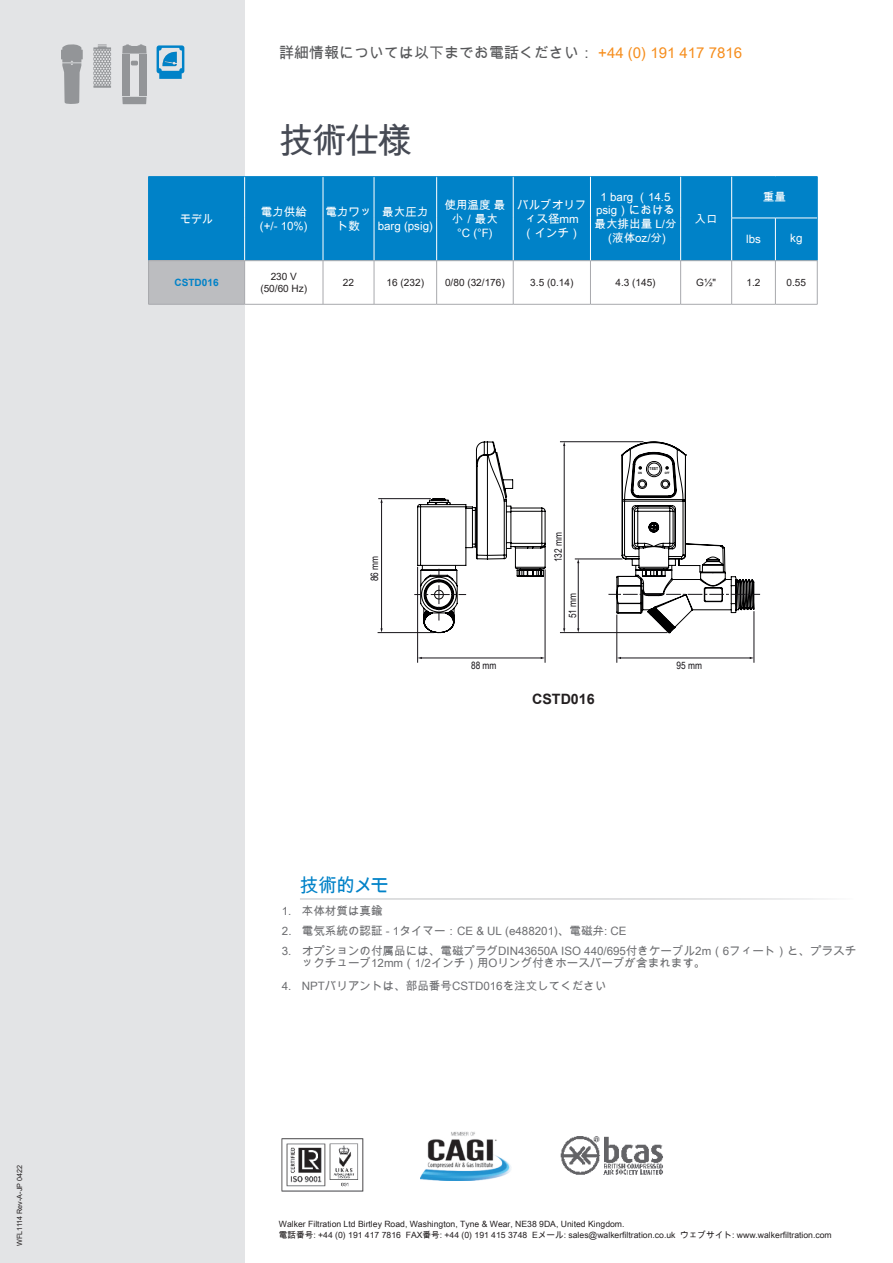
<style>
.page{position:relative;width:893px;height:1263px;background:#fff}
.page>*{position:absolute;margin:0;border:0;box-sizing:border-box;transform-origin:0 0}
.t1{font:34.95px "Arial Unicode MS";color:#464a54}
.t2{font:18.9px "Arial Unicode MS";letter-spacing:-.065em;color:#0082c8}
.t3{font:15px "Arial Unicode MS";color:#57585a}
.t4{font:700 14.25px "Arial";color:#231f20}
.t5{font:11.55px/12.1px "Arial Unicode MS";color:#6d6e71}
.t6{font:11.55px/13.8px "Arial Unicode MS";color:#fff;text-align:center}
.t7{font:11.55px "Arial Unicode MS";color:#fff;scale:.95 1}
.t8{font:10.2px "Arial Narrow";color:#171419}
.t9{font:10.05px/12.1px "Arial";color:#231f20;text-align:center}
.t10{font:700 10.05px "Arial";color:#0082c8}
.t11{font:8.7px/11.2px "Arial Unicode MS";color:#231f20}
.t12{font:7.2px "Arial";color:#231f20}
.t13{font:700 4.05px "Arial Narrow";color:#000001}
.t14{font:700 3px "Arial Narrow";color:#000001}
.s1{color:#f68e1e}
</style>
<div class="page">
<div style="left:0;top:0;width:245px;height:1263px;background:#e3e4e6"></div>
<svg style="left:157px;top:45px;width:27px;height:34px"></svg>
<svg style="left:122px;top:44px;width:25px;height:10px"></svg>
<svg style="left:131px;top:61px;width:7px;height:4px"></svg>
<svg style="left:93px;top:44px;width:18px;height:44px"></svg>
<div style="left:122px;top:55px;width:8px;height:41px;background:#939598"></div>
<svg style="left:122px;top:97px;width:25px;height:7px"></svg>
<div style="left:139px;top:55px;width:8px;height:41px;background:#939598"></div>
<svg style="left:61px;top:44px;width:22px;height:60px"></svg>
<div style="left:149px;top:177px;width:668px;height:83px;background:#0082c8"></div>
<div style="left:149px;top:261px;width:96px;height:43px;background:#bcbdc0"></div>
<svg style="left:245px;top:261px;width:435px;height:43px"></svg>
<hr style="left:244px;top:177px;width:1px;height:41px;background:#fff">
<hr style="left:244px;top:218px;width:1px;height:42px;background:#fff">
<hr style="left:323px;top:177px;width:1px;height:41px;background:#fff">
<hr style="left:374px;top:177px;width:1px;height:41px;background:#fff">
<hr style="left:436px;top:177px;width:1px;height:41px;background:#fff">
<hr style="left:323px;top:218px;width:1px;height:42px;background:#fff">
<hr style="left:374px;top:218px;width:1px;height:42px;background:#fff">
<hr style="left:436px;top:218px;width:1px;height:42px;background:#fff">
<hr style="left:148px;top:176px;width:97px;height:1px;background:#0082c8">
<hr style="left:148px;top:177px;width:1px;height:41px;background:#0082c8">
<hr style="left:245px;top:176px;width:78px;height:1px;background:#0082c8">
<hr style="left:148px;top:218px;width:1px;height:42px;background:#0082c8">
<hr style="left:323px;top:176px;width:51px;height:1px;background:#0082c8">
<hr style="left:374px;top:176px;width:63px;height:1px;background:#0082c8">
<hr style="left:437px;top:176px;width:76px;height:1px;background:#0082c8">
<hr style="left:148px;top:260px;width:97px;height:1px;background:#a8a9ad">
<hr style="left:148px;top:261px;width:1px;height:43px;background:#a8a9ad">
<hr style="left:245px;top:260px;width:78px;height:1px;background:#a8a9ad">
<hr style="left:244px;top:261px;width:1px;height:43px;background:#a8a9ad">
<hr style="left:148px;top:304px;width:97px;height:1px;background:#a8a9ad">
<hr style="left:245px;top:304px;width:78px;height:1px;background:#a8a9ad">
<hr style="left:513px;top:177px;width:1px;height:41px;background:#fff">
<hr style="left:513px;top:218px;width:1px;height:42px;background:#fff">
<hr style="left:513px;top:176px;width:77px;height:1px;background:#0082c8">
<hr style="left:775px;top:218px;width:1px;height:42px;background:#fff">
<hr style="left:817px;top:218px;width:1px;height:42px;background:#0082c8">
<hr style="left:323px;top:260px;width:51px;height:1px;background:#a8a9ad">
<hr style="left:323px;top:261px;width:1px;height:43px;background:#a8a9ad">
<hr style="left:374px;top:260px;width:63px;height:1px;background:#a8a9ad">
<hr style="left:374px;top:261px;width:1px;height:43px;background:#a8a9ad">
<hr style="left:437px;top:260px;width:76px;height:1px;background:#a8a9ad">
<hr style="left:436px;top:261px;width:1px;height:43px;background:#a8a9ad">
<hr style="left:513px;top:260px;width:77px;height:1px;background:#a8a9ad">
<hr style="left:513px;top:261px;width:1px;height:43px;background:#a8a9ad">
<hr style="left:590px;top:261px;width:1px;height:43px;background:#a8a9ad">
<hr style="left:680px;top:261px;width:1px;height:43px;background:#a8a9ad">
<hr style="left:732px;top:260px;width:43px;height:1px;background:#a8a9ad">
<hr style="left:731px;top:261px;width:1px;height:43px;background:#a8a9ad">
<hr style="left:775px;top:260px;width:42px;height:1px;background:#a8a9ad">
<hr style="left:775px;top:261px;width:1px;height:43px;background:#a8a9ad">
<hr style="left:817px;top:261px;width:1px;height:43px;background:#a8a9ad">
<hr style="left:323px;top:304px;width:51px;height:1px;background:#a8a9ad">
<hr style="left:374px;top:304px;width:63px;height:1px;background:#a8a9ad">
<hr style="left:437px;top:304px;width:76px;height:1px;background:#a8a9ad">
<hr style="left:513px;top:304px;width:77px;height:1px;background:#a8a9ad">
<hr style="left:590px;top:304px;width:91px;height:1px;background:#a8a9ad">
<hr style="left:681px;top:304px;width:51px;height:1px;background:#a8a9ad">
<hr style="left:732px;top:304px;width:43px;height:1px;background:#a8a9ad">
<hr style="left:775px;top:304px;width:42px;height:1px;background:#a8a9ad">
<hr style="left:590px;top:176px;width:91px;height:1px;background:#0082c8">
<hr style="left:681px;top:176px;width:51px;height:1px;background:#0082c8">
<hr style="left:590px;top:177px;width:1px;height:41px;background:#fff">
<hr style="left:680px;top:177px;width:1px;height:41px;background:#fff">
<hr style="left:590px;top:218px;width:1px;height:42px;background:#fff">
<hr style="left:680px;top:218px;width:1px;height:42px;background:#fff">
<hr style="left:731px;top:218px;width:1px;height:42px;background:#fff">
<hr style="left:590px;top:260px;width:91px;height:1px;background:#a8a9ad">
<hr style="left:681px;top:260px;width:51px;height:1px;background:#a8a9ad">
<hr style="left:732px;top:176px;width:43px;height:1px;background:#0082c8">
<hr style="left:775px;top:176px;width:42px;height:1px;background:#0082c8">
<hr style="left:817px;top:177px;width:1px;height:41px;background:#0082c8">
<hr style="left:731px;top:177px;width:1px;height:41px;background:#fff">
<hr style="left:731px;top:218px;width:44px;height:1px;background:#fff">
<hr style="left:775px;top:218px;width:42px;height:1px;background:#fff">
<img style="left:281px;top:1138px;width:83px;height:54px">
<img style="left:560px;top:1136px;width:103px;height:39px">
<img style="left:421px;top:1132px;width:90px;height:49px">
<svg style="left:608px;top:442px;width:152px;height:191px"></svg>
<svg style="left:414px;top:442px;width:131px;height:191px"></svg>
<hr style="left:417px;top:567px;width:1px;height:96px;background:#171419">
<hr style="left:545px;top:569px;width:1px;height:94px;background:#171419">
<hr style="left:421px;top:658px;width:120px;height:1px;background:#171419">
<hr style="left:617px;top:615px;width:1px;height:48px;background:#171419">
<hr style="left:754px;top:611px;width:1px;height:52px;background:#171419">
<hr style="left:620px;top:658px;width:130px;height:1px;background:#171419">
<hr style="left:575px;top:559px;width:47px;height:1px;background:#171419">
<hr style="left:560px;top:632px;width:107px;height:1px;background:#171419">
<hr style="left:560px;top:441px;width:83px;height:1px;background:#171419">
<hr style="left:578px;top:562px;width:1px;height:67px;background:#171419">
<hr style="left:378px;top:498px;width:53px;height:1px;background:#171419">
<hr style="left:378px;top:632px;width:56px;height:1px;background:#171419">
<hr style="left:381px;top:502px;width:1px;height:127px;background:#171419">
<hr style="left:564px;top:445px;width:1px;height:184px;background:#171419">
<p class="t12" style="left:17px;top:1246px;width:82px;rotate:-90deg">WFL1114 Rev-A-JP 0422</p>
<h3 class="t3" style="left:279px;top:42px;width:465px">詳細情報については以下までお電話ください： <span class="s1">+44 (0) 191 417 7816</span></h3>
<h1 class="t1" style="left:279px;top:115px;width:135px">技術仕様</h1>
<h3 class="t7" style="left:180px;top:210px;width:36px">モデル</h3>
<h3 class="t6" style="left:260px;top:205px;width:49px;text-align:left">電力供給(+/- 10%)</h3>
<h3 class="t6" style="left:325px;top:205px;width:48px">電力ワット数</h3>
<h3 class="t6" style="left:378px;top:205px;width:57px">最大圧力barg (psig)</h3>
<h3 class="t6" style="left:444px;top:198px;width:62px">使用温度 最小／最大°C (°F)</h3>
<h3 class="t6" style="left:517px;top:198px;width:71px">バルブオリフィス径mm<br>（インチ）</h3>
<h3 class="t6" style="left:594px;top:189px;width:84px">1 barg （14.5 psig）における最大排出量 L/分(液体oz/分)</h3>
<h3 class="t6" style="left:695px;top:212px;width:25px">入口</h3>
<h3 class="t6" style="left:763px;top:190px;width:25px">重量</h3>
<h3 class="t6" style="left:746px;top:232px;width:16px">lbs</h3>
<h3 class="t6" style="left:790px;top:232px;width:14px">kg</h3>
<p class="t10" style="left:175px;top:277px;width:46px">CSTD016</p>
<p class="t9" style="left:260px;top:271px;width:48px">230 V (50/60 Hz)</p>
<p class="t9" style="left:343px;top:277px;width:13px">22</p>
<p class="t9" style="left:387px;top:277px;width:39px">16 (232)</p>
<p class="t9" style="left:445px;top:277px;width:61px">0/80 (32/176)</p>
<p class="t9" style="left:530px;top:277px;width:45px">3.5 (0.14)</p>
<p class="t9" style="left:615px;top:277px;width:42px">4.3 (145)</p>
<p class="t9" style="left:696px;top:277px;width:21px">G½"</p>
<p class="t9" style="left:746px;top:277px;width:15px">1.2</p>
<p class="t9" style="left:786px;top:277px;width:21px">0.55</p>
<p class="t8" style="left:369px;top:581px;width:27px;rotate:-90deg">86 mm</p>
<h2 class="t2" style="left:300px;top:872px;width:91px">技術的メモ</h2>
<p class="t8" style="left:552px;top:562px;width:32px;rotate:-90deg">132 mm</p>
<p class="t8" style="left:567px;top:618px;width:27px;rotate:-90deg">51 mm</p>
<p class="t13" style="left:650px;top:467px;width:10px">TEST</p>
<p class="t14" style="left:638px;top:471px;width:5px">ON</p>
<p class="t14" style="left:665px;top:471px;width:6px">OFF</p>
<p class="t8" style="left:471px;top:659px;width:27px">88 mm</p>
<p class="t8" style="left:676px;top:659px;width:27px">95 mm</p>
<h3 class="t4" style="left:532px;top:690px;width:64px">CSTD016</h3>
<h3 class="t5" style="left:282px;top:904px;width:102px">1. 本体材質は真鍮</h3>
<h3 class="t5" style="left:282px;top:925px;width:346px">2. 電気系統の認証 - 1タイマー：CE &amp; UL (e488201)、電磁弁: CE</h3>
<h3 class="t5" style="left:302px;top:945px;width:556px;text-indent:-20px">3. オプションの付属品には、電磁プラグDIN43650A ISO 440/695付きケーブル2m（6フィート）と、プラスチックチューブ12mm（1/2インチ）用Oリング付きホースバーブが含まれます。</h3>
<h3 class="t5" style="left:282px;top:979px;width:326px">4. NPTバリアントは、部品番号CSTD016を注文してください</h3>
<p class="t11" style="left:279px;top:1218px;width:554px">Walker Filtration Ltd Birtley Road, Washington, Tyne &amp; Wear, NE38 9DA, United Kingdom.<br>電話番号: +44 (0) 191 417 7816 FAX番号: +44 (0) 191 415 3748 Eメール: sales@walkerfiltration.co.uk ウェブサイト: www.walkerfiltration.com</p>
</div>
